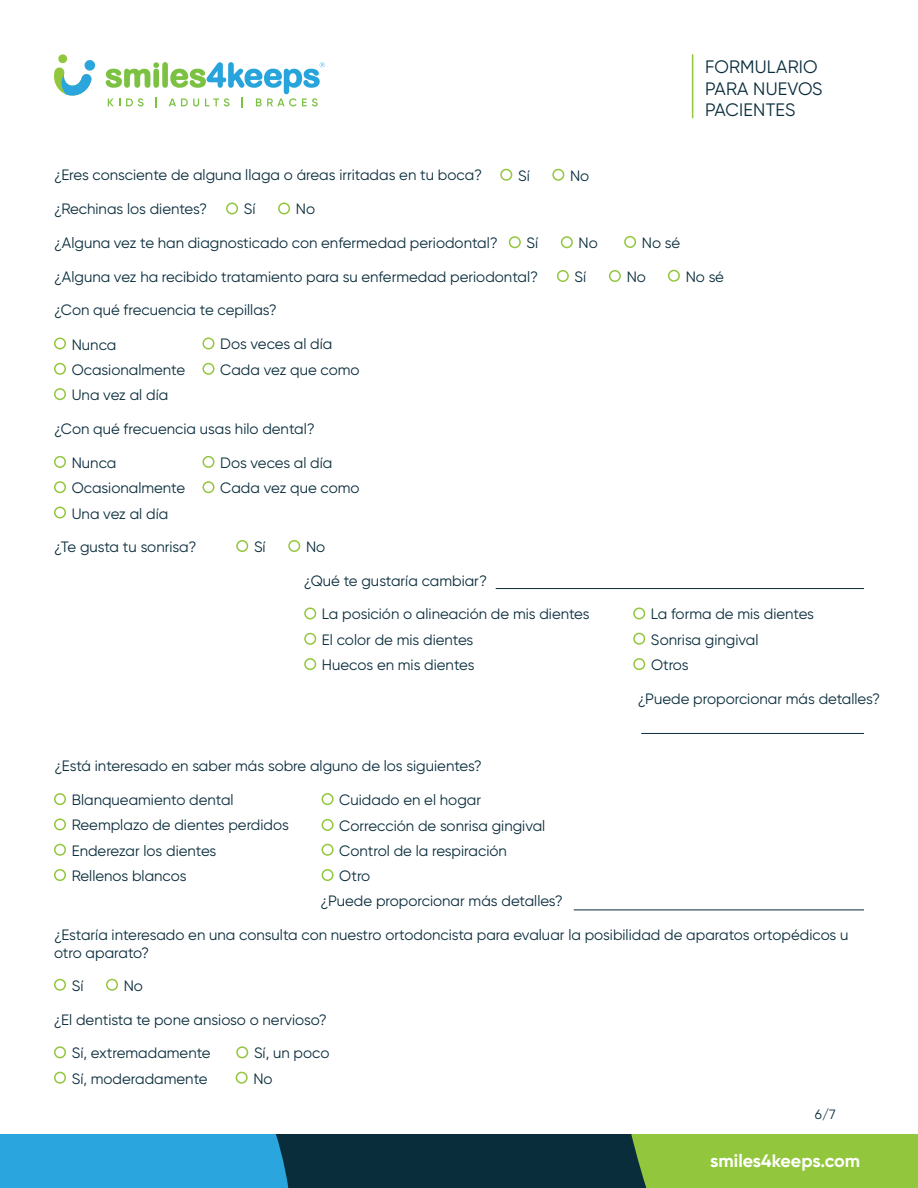
<style>
.page{position:relative;width:918px;height:1188px;background:#fff}
.page>*{position:absolute;margin:0;border:0;box-sizing:border-box;transform-origin:0 0}
.t1{font:18px/21.6px "Gilroy";letter-spacing:.01em;color:#0a2d3c}
.t2{font:700 18px "Gilroy";color:#fff}
.t3{font:15px/25.3px "Gilroy";color:#0a2d3c}
.t4{font:13.5px "Gilroy";color:#0a2d3c}
</style>
<div class="page">
<hr style="left:641px;top:733px;width:223px;height:1px;background:#0a2d3c">
<hr style="left:574px;top:910px;width:290px;height:1px;background:#0a2d3c">
<div style="left:0;top:1134px;width:918px;height:54px;background:#0a2d3c"></div>
<div style="left:0;top:1134px;width:289px;height:54px;background:#2ba5de"></div>
<div style="left:631px;top:1134px;width:287px;height:54px;background:#92c73d"></div>
<svg style="left:54px;top:54px;width:42px;height:42px"></svg>
<svg style="left:106px;top:62px;width:219px;height:46px"></svg>
<div style="left:54px;top:793px;width:12px;height:12px;border:2px solid #92c73d;border-radius:50%"></div>
<div style="left:54px;top:1046px;width:12px;height:12px;border:2px solid #92c73d;border-radius:50%"></div>
<div style="left:54px;top:818px;width:12px;height:12px;border:2px solid #92c73d;border-radius:50%"></div>
<div style="left:54px;top:1072px;width:12px;height:12px;border:2px solid #92c73d;border-radius:50%"></div>
<div style="left:54px;top:844px;width:12px;height:12px;border:2px solid #92c73d;border-radius:50%"></div>
<div style="left:236px;top:1046px;width:12px;height:12px;border:2px solid #92c73d;border-radius:50%"></div>
<div style="left:54px;top:869px;width:12px;height:12px;border:2px solid #92c73d;border-radius:50%"></div>
<div style="left:236px;top:1072px;width:12px;height:12px;border:2px solid #92c73d;border-radius:50%"></div>
<div style="left:322px;top:793px;width:12px;height:12px;border:2px solid #92c73d;border-radius:50%"></div>
<div style="left:322px;top:819px;width:12px;height:12px;border:2px solid #92c73d;border-radius:50%"></div>
<div style="left:322px;top:844px;width:12px;height:12px;border:2px solid #92c73d;border-radius:50%"></div>
<div style="left:322px;top:869px;width:12px;height:12px;border:2px solid #92c73d;border-radius:50%"></div>
<div style="left:624px;top:236px;width:12px;height:12px;border:2px solid #92c73d;border-radius:50%"></div>
<div style="left:668px;top:270px;width:12px;height:12px;border:2px solid #92c73d;border-radius:50%"></div>
<div style="left:54px;top:337px;width:12px;height:12px;border:2px solid #92c73d;border-radius:50%"></div>
<div style="left:54px;top:456px;width:12px;height:12px;border:2px solid #92c73d;border-radius:50%"></div>
<div style="left:304px;top:607px;width:12px;height:12px;border:2px solid #92c73d;border-radius:50%"></div>
<div style="left:633px;top:607px;width:12px;height:12px;border:2px solid #92c73d;border-radius:50%"></div>
<div style="left:633px;top:633px;width:12px;height:12px;border:2px solid #92c73d;border-radius:50%"></div>
<div style="left:633px;top:658px;width:12px;height:12px;border:2px solid #92c73d;border-radius:50%"></div>
<div style="left:54px;top:363px;width:12px;height:12px;border:2px solid #92c73d;border-radius:50%"></div>
<div style="left:54px;top:481px;width:12px;height:12px;border:2px solid #92c73d;border-radius:50%"></div>
<div style="left:304px;top:633px;width:12px;height:12px;border:2px solid #92c73d;border-radius:50%"></div>
<div style="left:54px;top:388px;width:12px;height:12px;border:2px solid #92c73d;border-radius:50%"></div>
<div style="left:54px;top:507px;width:12px;height:12px;border:2px solid #92c73d;border-radius:50%"></div>
<div style="left:304px;top:658px;width:12px;height:12px;border:2px solid #92c73d;border-radius:50%"></div>
<div style="left:202px;top:337px;width:12px;height:12px;border:2px solid #92c73d;border-radius:50%"></div>
<div style="left:202px;top:456px;width:12px;height:12px;border:2px solid #92c73d;border-radius:50%"></div>
<div style="left:202px;top:363px;width:12px;height:12px;border:2px solid #92c73d;border-radius:50%"></div>
<div style="left:202px;top:481px;width:12px;height:12px;border:2px solid #92c73d;border-radius:50%"></div>
<hr style="left:496px;top:588px;width:368px;height:1px;background:#0a2d3c">
<div style="left:500px;top:169px;width:12px;height:12px;border:2px solid #92c73d;border-radius:50%"></div>
<div style="left:552px;top:169px;width:12px;height:12px;border:2px solid #92c73d;border-radius:50%"></div>
<div style="left:226px;top:202px;width:12px;height:12px;border:2px solid #92c73d;border-radius:50%"></div>
<div style="left:278px;top:202px;width:12px;height:12px;border:2px solid #92c73d;border-radius:50%"></div>
<div style="left:509px;top:236px;width:12px;height:12px;border:2px solid #92c73d;border-radius:50%"></div>
<div style="left:561px;top:236px;width:12px;height:12px;border:2px solid #92c73d;border-radius:50%"></div>
<div style="left:557px;top:270px;width:12px;height:12px;border:2px solid #92c73d;border-radius:50%"></div>
<div style="left:609px;top:270px;width:12px;height:12px;border:2px solid #92c73d;border-radius:50%"></div>
<div style="left:236px;top:540px;width:12px;height:12px;border:2px solid #92c73d;border-radius:50%"></div>
<div style="left:288px;top:540px;width:12px;height:12px;border:2px solid #92c73d;border-radius:50%"></div>
<div style="left:54px;top:979px;width:12px;height:12px;border:2px solid #92c73d;border-radius:50%"></div>
<div style="left:106px;top:979px;width:12px;height:12px;border:2px solid #92c73d;border-radius:50%"></div>
<hr style="left:692px;top:55px;width:1px;height:63px;background:#92c73d">
<p class="t3" style="left:54px;top:162px;width:430px">¿Eres consciente de alguna llaga o áreas irritadas en tu boca?</p>
<p class="t3" style="left:518px;top:163px;width:13px">Sí</p>
<p class="t3" style="left:570px;top:163px;width:21px">No</p>
<p class="t1" style="left:705px;top:56px;width:119px">FORMULARIO<br>PARA NUEVOS<br>PACIENTES</p>
<p class="t3" style="left:54px;top:196px;width:154px">¿Rechinas los dientes?</p>
<p class="t3" style="left:54px;top:230px;width:445px">¿Alguna vez te han diagnosticado con enfermedad periodontal?</p>
<p class="t3" style="left:54px;top:264px;width:486px">¿Alguna vez ha recibido tratamiento para su enfermedad periodontal?</p>
<p class="t3" style="left:244px;top:196px;width:13px">Sí</p>
<p class="t3" style="left:296px;top:196px;width:21px">No</p>
<p class="t3" style="left:642px;top:230px;width:40px">No sé</p>
<p class="t3" style="left:527px;top:230px;width:13px">Sí</p>
<p class="t3" style="left:579px;top:230px;width:21px">No</p>
<p class="t3" style="left:575px;top:264px;width:13px">Sí</p>
<p class="t3" style="left:627px;top:264px;width:21px">No</p>
<p class="t3" style="left:686px;top:264px;width:40px">No sé</p>
<p class="t3" style="left:54px;top:297px;width:224px">¿Con qué frecuencia te cepillas?</p>
<p class="t3" style="left:72px;top:331px;width:46px">Nunca</p>
<p class="t3" style="left:72px;top:357px;width:115px">Ocasionalmente</p>
<p class="t3" style="left:72px;top:382px;width:98px">Una vez al día</p>
<p class="t3" style="left:220px;top:331px;width:114px">Dos veces al día</p>
<p class="t3" style="left:220px;top:357px;width:141px">Cada vez que como</p>
<p class="t3" style="left:54px;top:416px;width:262px">¿Con qué frecuencia usas hilo dental?</p>
<p class="t3" style="left:72px;top:450px;width:46px">Nunca</p>
<p class="t3" style="left:220px;top:450px;width:114px">Dos veces al día</p>
<p class="t3" style="left:72px;top:475px;width:115px">Ocasionalmente</p>
<p class="t3" style="left:220px;top:475px;width:141px">Cada vez que como</p>
<p class="t3" style="left:72px;top:500px;width:98px">Una vez al día</p>
<p class="t3" style="left:54px;top:534px;width:144px">¿Te gusta tu sonrisa?</p>
<p class="t3" style="left:254px;top:534px;width:13px">Sí</p>
<p class="t3" style="left:306px;top:534px;width:21px">No</p>
<p class="t3" style="left:304px;top:568px;width:185px">¿Qué te gustaría cambiar?</p>
<p class="t3" style="left:322px;top:601px;width:269px">La posición o alineación de mis dientes</p>
<p class="t3" style="left:651px;top:601px;width:165px">La forma de mis dientes<br>Sonrisa gingival<br>Otros</p>
<p class="t3" style="left:322px;top:627px;width:153px">El color de mis dientes</p>
<p class="t3" style="left:322px;top:652px;width:154px">Huecos en mis dientes</p>
<p class="t3" style="left:638px;top:686px;width:244px">¿Puede proporcionar más detalles?</p>
<p class="t3" style="left:55px;top:753px;width:429px">¿Está interesado en saber más sobre alguno de los siguientes?</p>
<p class="t3" style="left:72px;top:787px;width:163px">Blanqueamiento dental</p>
<p class="t3" style="left:72px;top:812px;width:219px">Reemplazo de dientes perdidos</p>
<p class="t3" style="left:72px;top:838px;width:146px">Enderezar los dientes</p>
<p class="t3" style="left:72px;top:863px;width:116px">Rellenos blancos</p>
<p class="t3" style="left:339px;top:787px;width:208px">Cuidado en el hogar<br>Corrección de sonrisa gingival<br>Control de la respiración<br>Otro</p>
<p class="t3" style="left:321px;top:888px;width:244px">¿Puede proporcionar más detalles?</p>
<p class="t3" style="left:54px;top:926px;width:796px;line-height:18px">¿Estaría interesado en una consulta con nuestro ortodoncista para evaluar la posibilidad de aparatos ortopédicos u otro aparato?</p>
<p class="t3" style="left:72px;top:973px;width:13px">Sí</p>
<p class="t3" style="left:124px;top:973px;width:21px">No</p>
<p class="t3" style="left:54px;top:1007px;width:274px">¿El dentista te pone ansioso o nervioso?</p>
<p class="t3" style="left:72px;top:1040px;width:140px">Sí, extremadamente</p>
<p class="t3" style="left:72px;top:1066px;width:137px">Sí, moderadamente</p>
<p class="t3" style="left:254px;top:1040px;width:77px">Sí, un poco</p>
<p class="t3" style="left:253px;top:1066px;width:21px">No</p>
<p class="t4" style="left:815px;top:1106px;width:22px">6/7</p>
<p class="t2" style="left:710px;top:1149px;width:151px">smiles4keeps.com</p>
</div>
